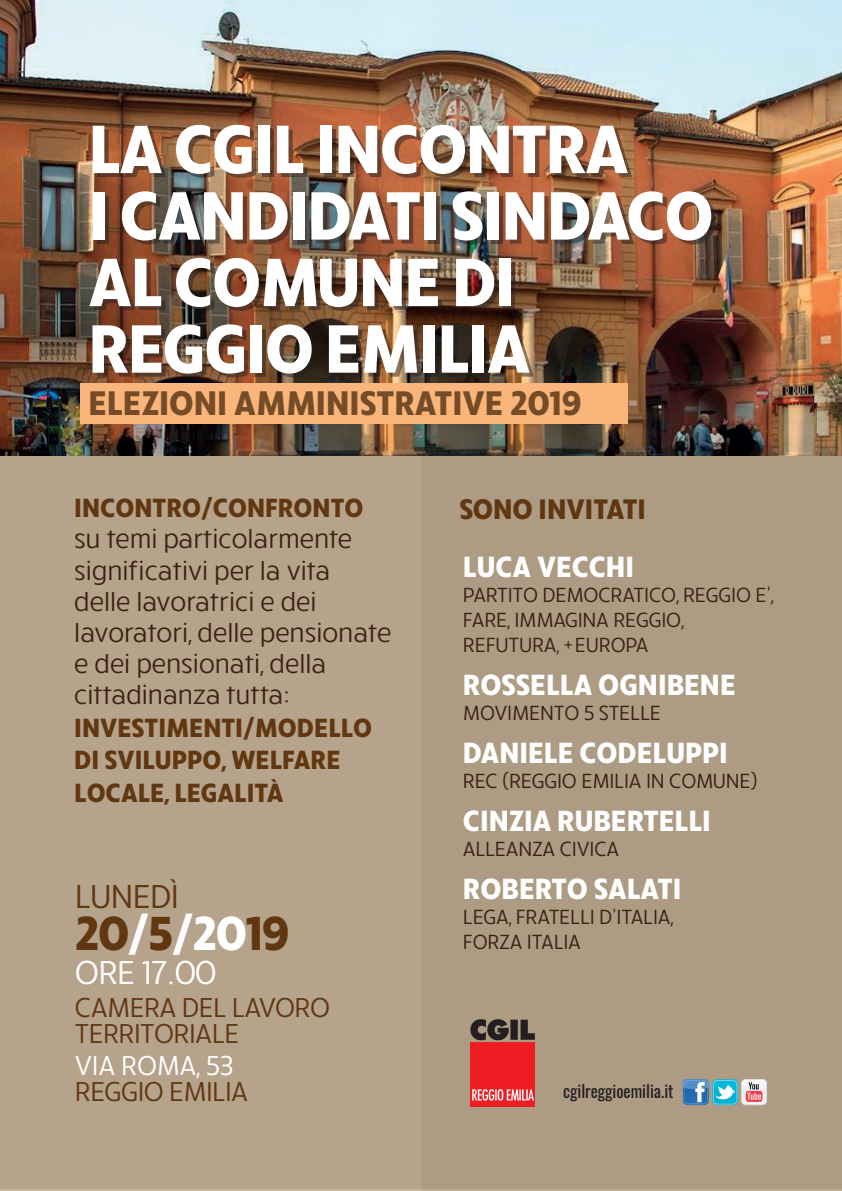
<style>
.page{position:relative;width:842px;height:1191px;background:#fff}
.page>*{position:absolute;margin:0;border:0;box-sizing:border-box;transform-origin:0 0}
.t1{font:700 70px/66.5px "Ruck Sack";letter-spacing:-.02em;color:#fff}
.t2{font:700 49px "Ruck Sack";letter-spacing:-.02em;color:#603711}
.t3{font:700 35px "Ruck Sack";color:#744c27}
.t4{font:34px "Ruck Sack";letter-spacing:-.02em;color:#fff}
.t5{font:34px "Ruck Sack";letter-spacing:-.02em;color:#603711}
.t6{font:700 30px "Ruck Sack";color:#fff}
.t7{font:700 29px "Ruck Sack";color:#603711}
.t8{font:28px/26px "Ruck Sack";letter-spacing:-.02em;color:#603711}
.t9{font:28px "Ruck Sack";letter-spacing:-.01em;color:#fff}
.t10{font:700 27px/32.4px "Ruck Sack";color:#603711}
.t11{font:26px/31.2px "Ruck Sack";color:#3a2111}
.t12{font:21px/25px "Ruck Sack";letter-spacing:-.01em;color:#3a2111}
.t13{font:17px "Oswald";color:#231f20}
.s1{color:#fff}
</style>
<div class="page">
<div style="left:0;top:0;width:842px;height:1189px;background:#b6a38b"></div>
<img style="left:0;top:0;width:842px;height:455px">
<div style="left:470px;top:1042px;width:65px;height:65px;background:#ee1d23"></div>
<svg style="left:470px;top:1019px;width:65px;height:21px"></svg>
<svg style="left:472px;top:1089px;width:62px;height:11px"></svg>
<div style="left:80px;top:384px;width:548px;height:40px;background:#fab57a"></div>
<svg style="left:683px;top:1079px;width:84px;height:26px"></svg>
<h1 class="t1" style="left:88px;top:111px;width:627px">LA CGIL INCONTRA<br>I CANDIDATI SINDACO<br>AL COMUNE DI<br>REGGIO EMILIA</h1>
<h3 class="t3" style="left:88px;top:379px;width:495px">ELEZIONI AMMINISTRATIVE 2019</h3>
<p class="t10" style="left:74px;top:490px;width:291px">INCONTRO/CONFRONTO</p>
<p class="t11" style="left:74px;top:522px;width:318px">su temi particolarmente significativi per la vita delle lavoratrici e dei lavoratori, delle pensionate e dei pensionati, della cittadinanza tutta:</p>
<p class="t10" style="left:74px;top:709px;width:299px">INVESTIMENTI/MODELLO<br>DI SVILUPPO, WELFARE<br>LOCALE, LEGALITÀ</p>
<h3 class="t5" style="left:75px;top:872px;width:106px">LUNEDÌ</h3>
<h2 class="t2" style="left:75px;top:899px;width:216px">20<span class="s1">/</span>5<span class="s1">/20</span>19</h2>
<h3 class="t4" style="left:75px;top:949px;width:143px">ORE 17.00</h3>
<h3 class="t8" style="left:75px;top:992px;width:257px">CAMERA DEL LAVORO<br>TERRITORIALE</h3>
<h3 class="t9" style="left:75px;top:1046px;width:160px">VIA ROMA, 53</h3>
<h3 class="t8" style="left:75px;top:1076px;width:175px">REGGIO EMILIA</h3>
<h3 class="t7" style="left:459px;top:489px;width:188px">SONO INVITATI</h3>
<h3 class="t6" style="left:463px;top:546px;width:173px">LUCA VECCHI</h3>
<p class="t12" style="left:463px;top:581px;width:313px">PARTITO DEMOCRATICO, REGGIO E',<br>FARE, IMMAGINA REGGIO,<br>REFUTURA, +EUROPA</p>
<h3 class="t6" style="left:463px;top:664px;width:274px">ROSSELLA OGNIBENE</h3>
<p class="t12" style="left:463px;top:699px;width:200px">MOVIMENTO 5 STELLE</p>
<h3 class="t6" style="left:463px;top:732px;width:266px">DANIELE CODELUPPI</h3>
<p class="t12" style="left:463px;top:767px;width:296px">REC (REGGIO EMILIA IN COMUNE)</p>
<h3 class="t6" style="left:463px;top:800px;width:249px">CINZIA RUBERTELLI</h3>
<p class="t12" style="left:463px;top:835px;width:158px">ALLEANZA CIVICA</p>
<h3 class="t6" style="left:463px;top:868px;width:220px">ROBERTO SALATI</h3>
<p class="t12" style="left:463px;top:903px;width:213px">LEGA, FRATELLI D'ITALIA,<br>FORZA ITALIA</p>
<p class="t13" style="left:563px;top:1078px;width:112px">cgilreggioemilia.it</p>
</div>
